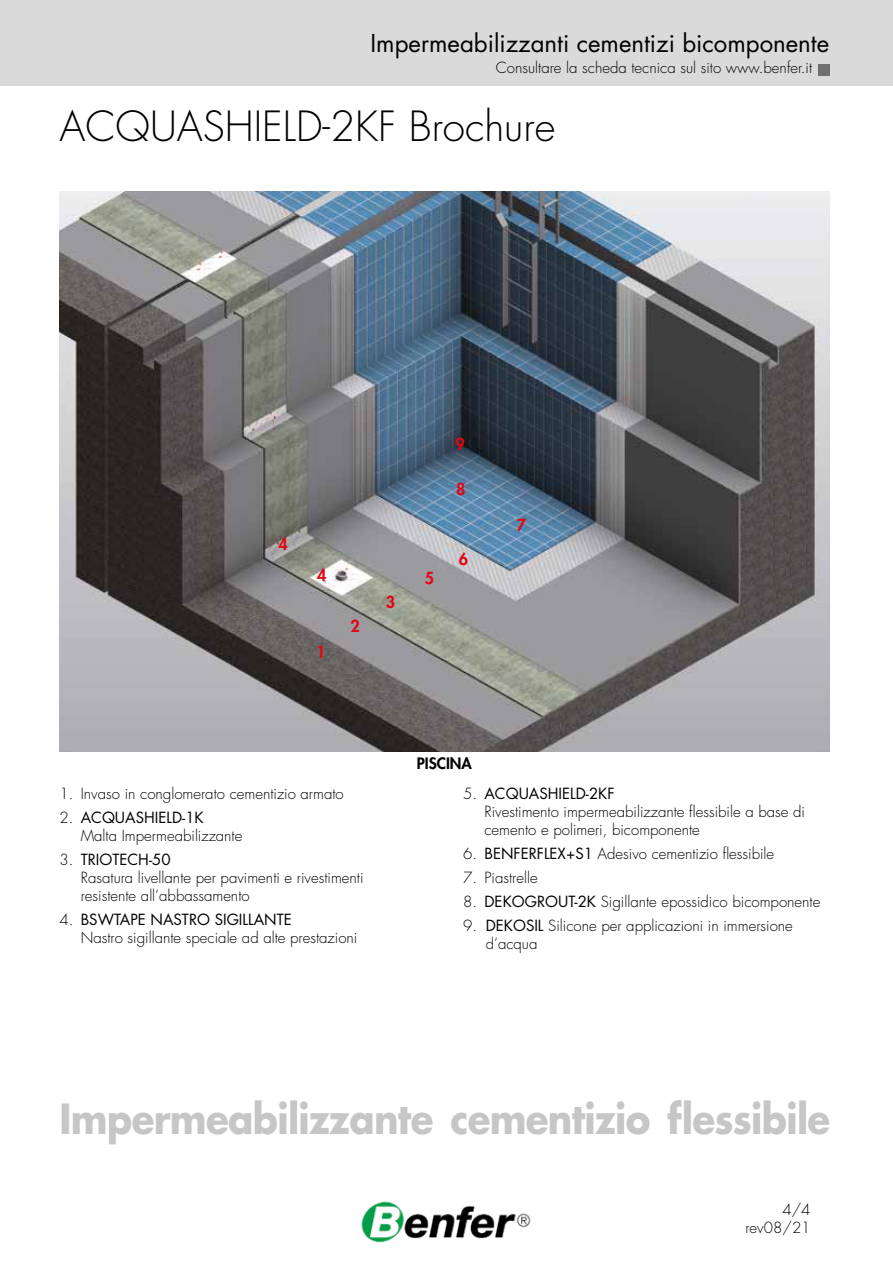
<style>
.page{position:relative;width:893px;height:1263px;background:#fff}
.page>*{position:absolute;margin:0;border:0;box-sizing:border-box;transform-origin:0 0}
.t1{font:700 40.5px "Futura CE";letter-spacing:-.02em;color:#c6c6c6;scale:.92 1}
.t2{font:300 40.5px "Futura";color:#000}
.t3{font:24px "Futura CE";color:#000}
.t4{font:800 16.2px "Futura";color:#e30613}
.t5{font:800 15.3px "Futura";color:#000}
.t6{font:300 15px/18px "Futura";color:#000}
.s1{font-weight:400}
</style>
<div class="page">
<div style="left:0;top:0;width:893px;height:85px;background:#dadada"></div>
<div style="left:818px;top:64px;width:11px;height:11px;background:#706f6f"></div>
<img style="left:361px;top:1201px;width:170px;height:42px">
<img style="left:60px;top:191px;width:769px;height:560px">
<h2 class="t3" style="left:371px;top:28px;width:460px">Impermeabilizzanti cementizi bicomponente</h2>
<p class="t6" style="left:496px;top:59px;width:318px">Consultare la scheda tecnica sul sito www.benfer.it</p>
<h1 class="t2" style="left:60px;top:102px;width:497px">ACQUASHIELD-2KF Brochure</h1>
<p class="t4" style="left:456px;top:434px;width:11px">9</p>
<p class="t4" style="left:279px;top:533px;width:11px">4</p>
<p class="t4" style="left:317px;top:565px;width:11px">4</p>
<p class="t4" style="left:316px;top:642px;width:11px">1</p>
<p class="t4" style="left:350px;top:616px;width:11px">2</p>
<p class="t4" style="left:386px;top:592px;width:11px">3</p>
<p class="t4" style="left:425px;top:568px;width:11px">5</p>
<p class="t4" style="left:456px;top:479px;width:11px">8</p>
<p class="t4" style="left:459px;top:549px;width:11px">6</p>
<p class="t4" style="left:517px;top:515px;width:11px">7</p>
<p class="t6" style="left:60px;top:785px;width:286px">1. Invaso in conglomerato cementizio armato</p>
<p class="t6" style="left:81px;top:809px;width:163px;text-indent:-21px">2. <span class="s1">ACQUASHIELD-1K<br></span>Malta Impermeabilizzante</p>
<p class="t6" style="left:81px;top:851px;width:284px;text-indent:-21px">3. <span class="s1">TRIOTECH-50<br></span>Rasatura livellante per pavimenti e rivestimenti resistente all’abbassamento</p>
<p class="t6" style="left:81px;top:911px;width:278px;text-indent:-21px">4. <span class="s1">BSWTAPE NASTRO SIGILLANTE<br></span>Nastro sigillante speciale ad alte prestazioni</p>
<p class="t5" style="left:417px;top:754px;width:57px">PISCINA</p>
<p class="t6" style="left:484px;top:785px;width:322px;text-indent:-21px">5. <span class="s1">ACQUASHIELD-2KF<br></span>Rivestimento impermeabilizzante flessibile a base di cemento e polimeri, bicomponente</p>
<p class="t6" style="left:463px;top:845px;width:312px">6. <span class="s1">BENFERFLEX+S1</span> Adesivo cementizio flessibile</p>
<p class="t6" style="left:463px;top:869px;width:76px">7. Piastrelle</p>
<p class="t6" style="left:463px;top:893px;width:359px">8. <span class="s1">DEKOGROUT-2K</span> Sigillante epossidico bicomponente</p>
<p class="t6" style="left:486px;top:917px;width:309px;text-indent:-22px">9. <span class="s1">DEKOSIL</span> Silicone per applicazioni in immersione d’acqua</p>
<h1 class="t1" style="left:60px;top:1089px;width:839px">Impermeabilizzante cementizio flessibile</h1>
<p class="t6" style="left:745px;top:1200px;width:67px;text-align:right">4/4 rev08/21</p>
</div>
